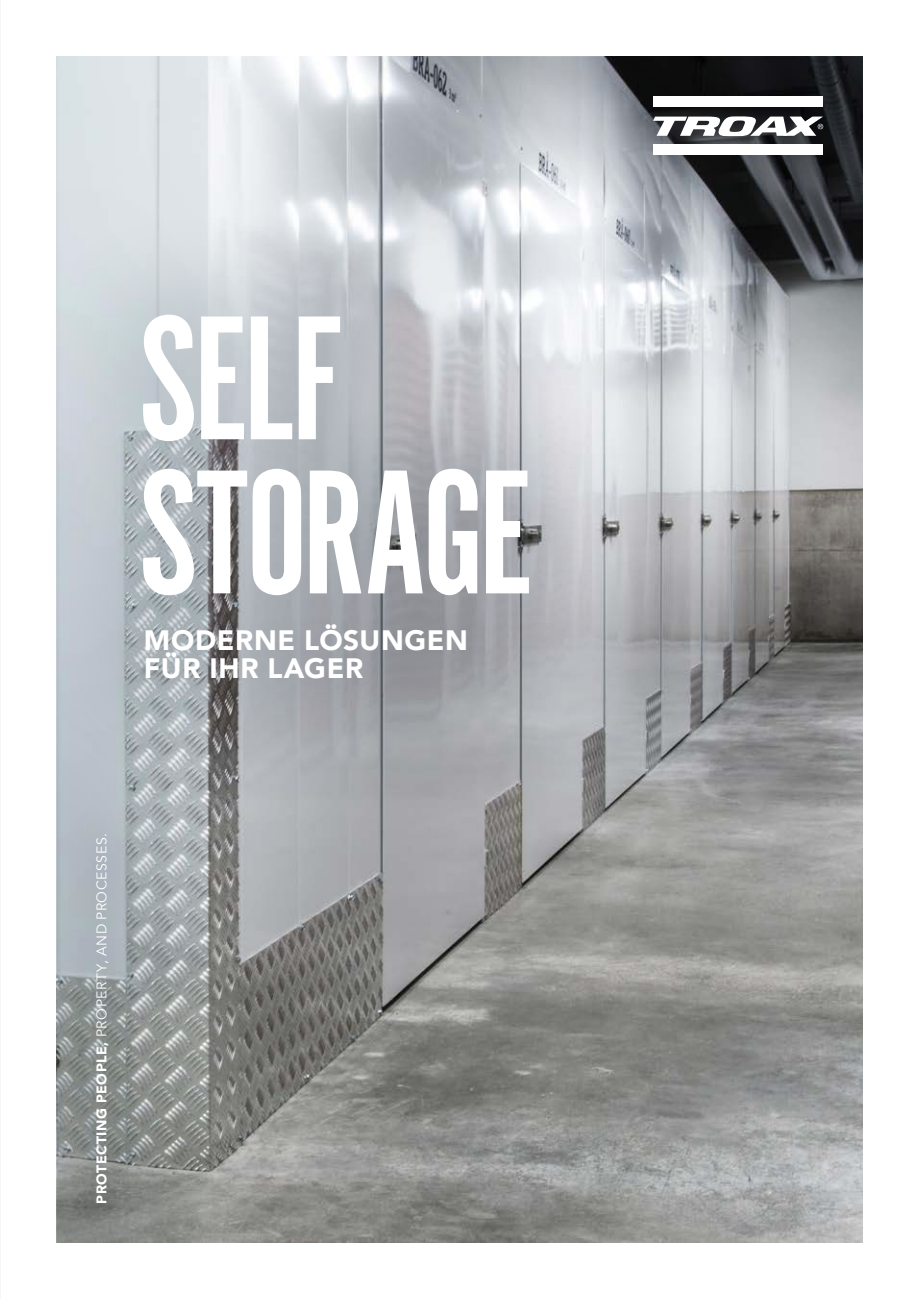
<style>
.page{position:relative;width:919px;height:1299px;background:#fff}
.page>*{position:absolute;margin:0;border:0;box-sizing:border-box;transform-origin:0 0}
.t1{font:184px/154px "Alternate Got No 1 D";letter-spacing:-.025em;color:#fff}
.t2{font:900 28px/28px "Avenir";letter-spacing:.025em;color:#fff}
.t3{font:14px "Avenir";letter-spacing:.04em;color:#fff}
.s1{font-weight:900}
</style>
<div class="page">
<img style="left:215px;top:57px;width:647px;height:1185px">
<svg style="left:57px;top:57px;width:158px;height:1185px;background:#b5babb"></svg>
<svg style="left:362px;top:57px;width:500px;height:390px;background:#92969b"></svg>
<div style="left:653px;top:96px;width:169px;height:11px;background:#fff"></div>
<div style="left:653px;top:144px;width:169px;height:11px;background:#fff"></div>
<svg style="left:653px;top:115px;width:170px;height:22px"></svg>
<div style="left:59px;top:801px;width:85px;height:437px;background:#647882;opacity:.3"></div>
<div style="left:35px;top:206px;width:601px;height:581px;background:#647882;opacity:.2"></div>
<h1 class="t1" style="left:138px;top:306px;width:396px">SELF<br>STORAGE</h1>
<h2 class="t2" style="left:144px;top:625px;width:325px">MODERNE LÖSUNGEN<br>FÜR IHR LAGER</h2>
<p class="t3" style="left:93px;top:1203px;width:372px;rotate:-90deg"><span class="s1">PROTECTING PEOPLE,</span> PROPERTY, AND PROCESSES.</p>
</div>
